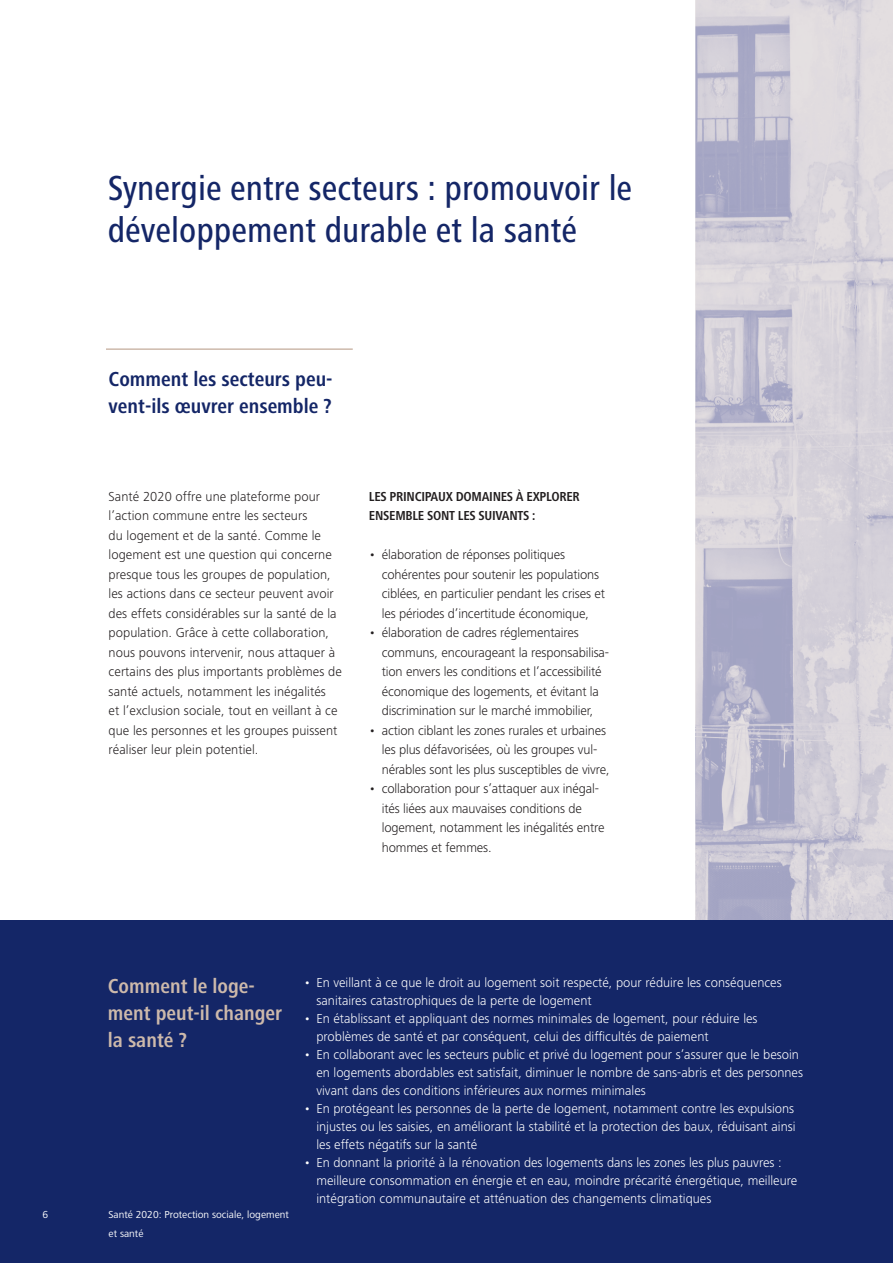
<style>
.page{position:relative;width:893px;height:1263px;background:#fff}
.page>*{position:absolute;margin:0;border:0;box-sizing:border-box;transform-origin:0 0}
.t1{font:500 condensed 36px/42px "Frutiger Next LT";color:#142667}
.t2{font:700 condensed 21px/27px "Frutiger Next LT";color:#142667}
.t3{font:700 condensed 21px/27px "Frutiger Next LT";color:#cdb9ab}
.t4{font:300 13.5px/19.5px "Frutiger Next LT";letter-spacing:-.01em;color:#231f20}
.t5{font:300 13.5px/18px "Frutiger Next LT";color:#fff}
.t6{font:700 condensed 13.5px/19.5px "Frutiger Next LT";letter-spacing:.08em;color:#231f20}
.t7{font:10.5px/19.5px "Frutiger Next LT";color:#fff}
</style>
<div class="page">
<img style="left:695px;top:0;width:198px;height:921px">
<div style="left:0;top:921px;width:893px;height:342px;background:#142667"></div>
<hr style="left:106px;top:348px;width:247px;height:2px;background:#cdb9ab">
<h1 class="t1" style="left:108px;top:167px;width:526px">Synergie entre secteurs : promouvoir le développement durable et la santé</h1>
<h2 class="t2" style="left:109px;top:365px;width:226px">Comment les secteurs peu&shy;vent-ils œuvrer ensemble ?</h2>
<p class="t4" style="left:109px;top:487px;width:235px">Santé 2020 offre une plateforme pour l’action commune entre les secteurs<br>du logement et de la santé. Comme le logement est une question qui concerne presque tous les groupes de population, les actions dans ce secteur peuvent avoir des effets considérables sur la santé de la population. Grâce à cette collaboration, nous pouvons intervenir, nous attaquer à certains des plus importants problèmes de santé actuels, notamment les inégalités<br>et l’exclusion sociale, tout en veillant à ce que les personnes et les groupes puissent réaliser leur plein potentiel.</p>
<p class="t6" style="left:369px;top:487px;width:209px">Les principaux domaines à explorer ensemble sont les suivants :</p>
<p class="t4" style="left:382px;top:545px;width:225px;text-indent:-13px">• élaboration de réponses politiques cohérentes pour soutenir les populations ciblées, en particulier pendant les crises et les périodes d’incertitude économique,</p>
<p class="t4" style="left:382px;top:623px;width:229px;text-indent:-13px">• élaboration de cadres réglementaires communs, encourageant la responsabilisa&shy;tion envers les conditions et l’accessibilité économique des logements, et évitant la discrimination sur le marché immobilier,</p>
<p class="t4" style="left:382px;top:721px;width:229px;text-indent:-13px">• action ciblant les zones rurales et urbaines les plus défavorisées, où les groupes vul&shy;nérables sont les plus susceptibles de vivre,</p>
<p class="t4" style="left:382px;top:779px;width:224px;text-indent:-13px">• collaboration pour s’attaquer aux inégal&shy;ités liées aux mauvaises conditions de logement, notamment les inégalités entre hommes et femmes.</p>
<h2 class="t3" style="left:108px;top:972px;width:176px">Comment le loge&shy;ment peut-il changer la santé ?</h2>
<p class="t7" style="left:43px;top:1205px;width:7px">6</p>
<p class="t7" style="left:109px;top:1204px;width:182px">Santé 2020: Protection sociale, logement et santé</p>
<p class="t5" style="left:316px;top:974px;width:467px;text-indent:-13px">• En veillant à ce que le droit au logement soit respecté, pour réduire les conséquences sanitaires catastrophiques de la perte de logement</p>
<p class="t5" style="left:316px;top:1010px;width:443px;text-indent:-13px">• En établissant et appliquant des normes minimales de logement, pour réduire les problèmes de santé et par conséquent, celui des difficultés de paiement</p>
<p class="t5" style="left:316px;top:1045px;width:488px;text-indent:-13px">• En collaborant avec les secteurs public et privé du logement pour s’assurer que le besoin en logements abordables est satisfait, diminuer le nombre de sans-abris et des personnes vivant dans des conditions inférieures aux normes minimales</p>
<p class="t5" style="left:316px;top:1099px;width:481px;text-align:justify;text-indent:-13px">• En protégeant les personnes de la perte de logement, notamment contre les expulsions injustes ou les saisies, en améliorant la stabilité et la protection des baux, réduisant ainsi les effets négatifs sur la santé</p>
<p class="t5" style="left:316px;top:1153px;width:482px;text-indent:-13px">• En donnant la priorité à la rénovation des logements dans les zones les plus pauvres : meilleure consommation en énergie et en eau, moindre précarité énergétique, meilleure intégration communautaire et atténuation des changements climatiques</p>
</div>
